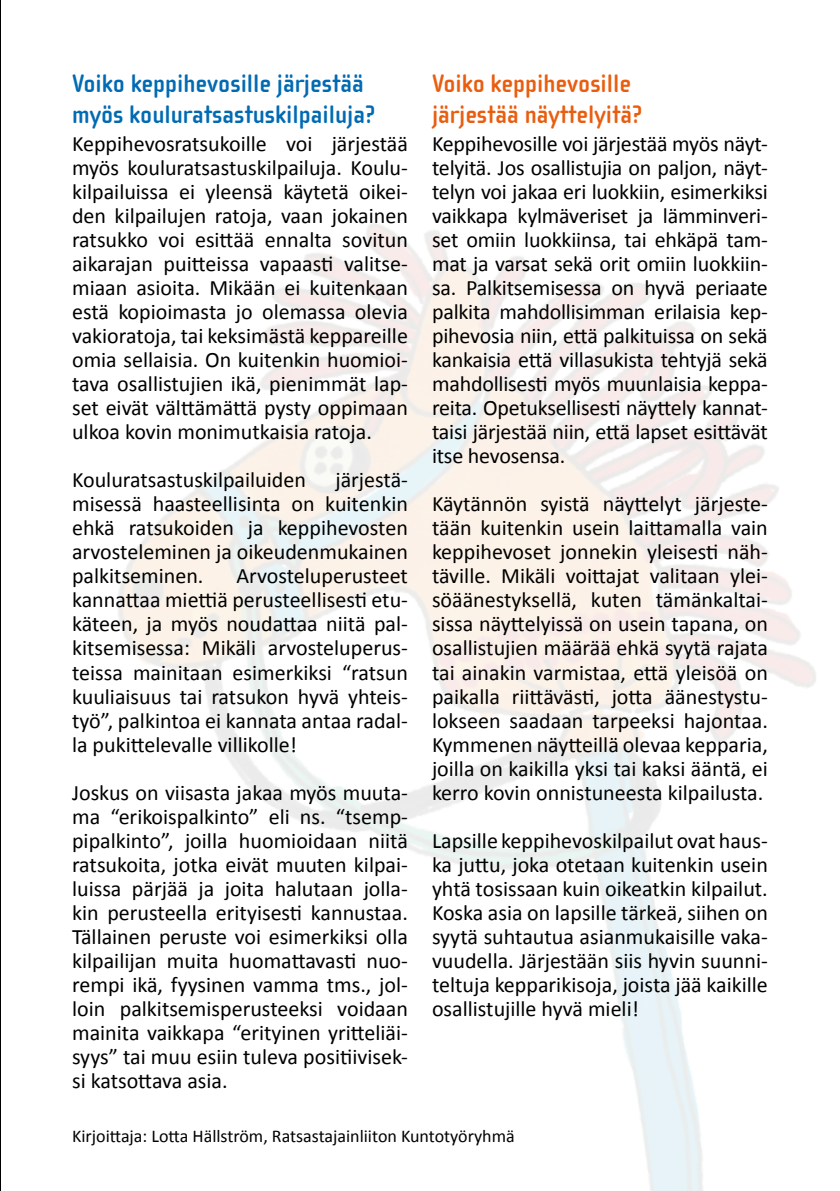
<style>
.page{position:relative;width:840px;height:1191px;background:#fff}
.page>*{position:absolute;margin:0;border:0;box-sizing:border-box;transform-origin:0 0}
.t1{font:700 26px/31.2px "Cholla Sans";color:#006ab3}
.t2{font:700 26px/31.2px "Cholla Sans";color:#e95d0f}
.t3{font:22px/24px "Calibri";color:#000;text-align:justify}
.t4{font:18px "Calibri";color:#000}
</style>
<div class="page">
<hr style="left:0;top:0;width:1px;height:1191px;background:#000">
<p class="t1" style="left:72px;top:68px;width:305px">Voiko keppihevosille järjestää myös kouluratsastuskilpailuja?</p>
<p class="t3" style="left:72px;top:131px;width:337px">Keppihevosratsukoille voi järjestää myös kouluratsastuskilpailuja. Koulu&shy;kilpailuissa ei yleensä käytetä oikei&shy;den kilpailujen ratoja, vaan jokainen ratsukko voi esittää ennalta sovitun aikarajan puitteissa vapaasti valitse&shy;miaan asioita. Mikään ei kuitenkaan estä kopioimasta jo olemassa olevia vakioratoja, tai keksimästä keppareille omia sellaisia. On kuitenkin huomioi&shy;tava osallistujien ikä, pienimmät lap&shy;set eivät välttämättä pysty oppimaan ulkoa kovin monimutkaisia ratoja.</p>
<p class="t3" style="left:72px;top:467px;width:235px">Kouluratsastuskilpailuiden</p>
<p class="t3" style="left:72px;top:467px;width:337px;text-indent:263px">järjestä&shy;misessä haasteellisinta on kuitenkin ehkä ratsukoiden ja keppihevosten arvosteleminen ja oikeudenmukainen palkitseminen.</p>
<p class="t3" style="left:72px;top:563px;width:337px;text-indent:164px">Arvosteluperusteet kannattaa miettiä perusteellisesti etu&shy;käteen, ja myös noudattaa niitä pal&shy;kitsemisessa: Mikäli arvosteluperus&shy;teissa mainitaan esimerkiksi “ratsun kuuliaisuus tai ratsukon hyvä yhteis&shy;työ”, palkintoa ei kannata antaa radal&shy;la pukittelevalle villikolle!</p>
<p class="t3" style="left:72px;top:779px;width:337px">Joskus on viisasta jakaa myös muuta&shy;ma “erikoispalkinto” eli ns. “tsemp&shy;pipalkinto”, joilla huomioidaan niitä ratsukoita, jotka eivät muuten kilpai&shy;luissa pärjää ja joita halutaan jolla&shy;kin perusteella erityisesti kannustaa.<br>Tällainen peruste voi esimerkiksi olla kilpailijan muita huomattavasti nuo&shy;rempi ikä, fyysinen vamma tms., jol&shy;loin palkitsemisperusteeksi voidaan mainita vaikkapa “erityinen yritteliäi&shy;syys” tai muu esiin tuleva positiivisek&shy;si katsottava asia.</p>
<p class="t2" style="left:432px;top:68px;width:212px">Voiko keppihevosille järjestää näyttelyitä?</p>
<p class="t3" style="left:432px;top:131px;width:337px">Keppihevosille voi järjestää myös näyt&shy;telyitä. Jos osallistujia on paljon, näyt&shy;telyn voi jakaa eri luokkiin, esimerkiksi vaikkapa kylmäveriset ja lämminveri&shy;set omiin luokkiinsa, tai ehkäpä tam&shy;mat ja varsat sekä orit omiin luokkiin&shy;sa. Palkitsemisessa on hyvä periaate palkita mahdollisimman erilaisia kep&shy;pihevosia niin, että palkituissa on sekä kankaisia että villasukista tehtyjä sekä mahdollisesti myös muunlaisia keppa&shy;reita. Opetuksellisesti näyttely kannat&shy;taisi järjestää niin, että lapset esittävät itse hevosensa.</p>
<p class="t3" style="left:432px;top:491px;width:337px">Käytännön syistä näyttelyt järjeste&shy;tään kuitenkin usein laittamalla vain keppihevoset jonnekin yleisesti näh&shy;täville. Mikäli voittajat valitaan ylei&shy;söäänestyksellä, kuten tämänkaltai&shy;sissa näyttelyissä on usein tapana, on osallistujien määrää ehkä syytä rajata tai ainakin varmistaa, että yleisöä on paikalla riittävästi, jotta äänestystu&shy;lokseen saadaan tarpeeksi hajontaa.<br>Kymmenen näytteillä olevaa kepparia, joilla on kaikilla yksi tai kaksi ääntä, ei kerro kovin onnistuneesta kilpailusta.</p>
<p class="t3" style="left:432px;top:827px;width:337px">Lapsille keppihevoskilpailut ovat haus&shy;ka juttu, joka otetaan kuitenkin usein yhtä tosissaan kuin oikeatkin kilpailut.<br>Koska asia on lapsille tärkeä, siihen on syytä suhtautua asianmukaisille vaka&shy;vuudella. Järjestään siis hyvin suunni&shy;teltuja kepparikisoja, joista jää kaikille osallistujille hyvä mieli!</p>
<p class="t4" style="left:72px;top:1125px;width:444px">Kirjoittaja: Lotta Hällström, Ratsastajainliiton Kuntotyöryhmä</p>
</div>
